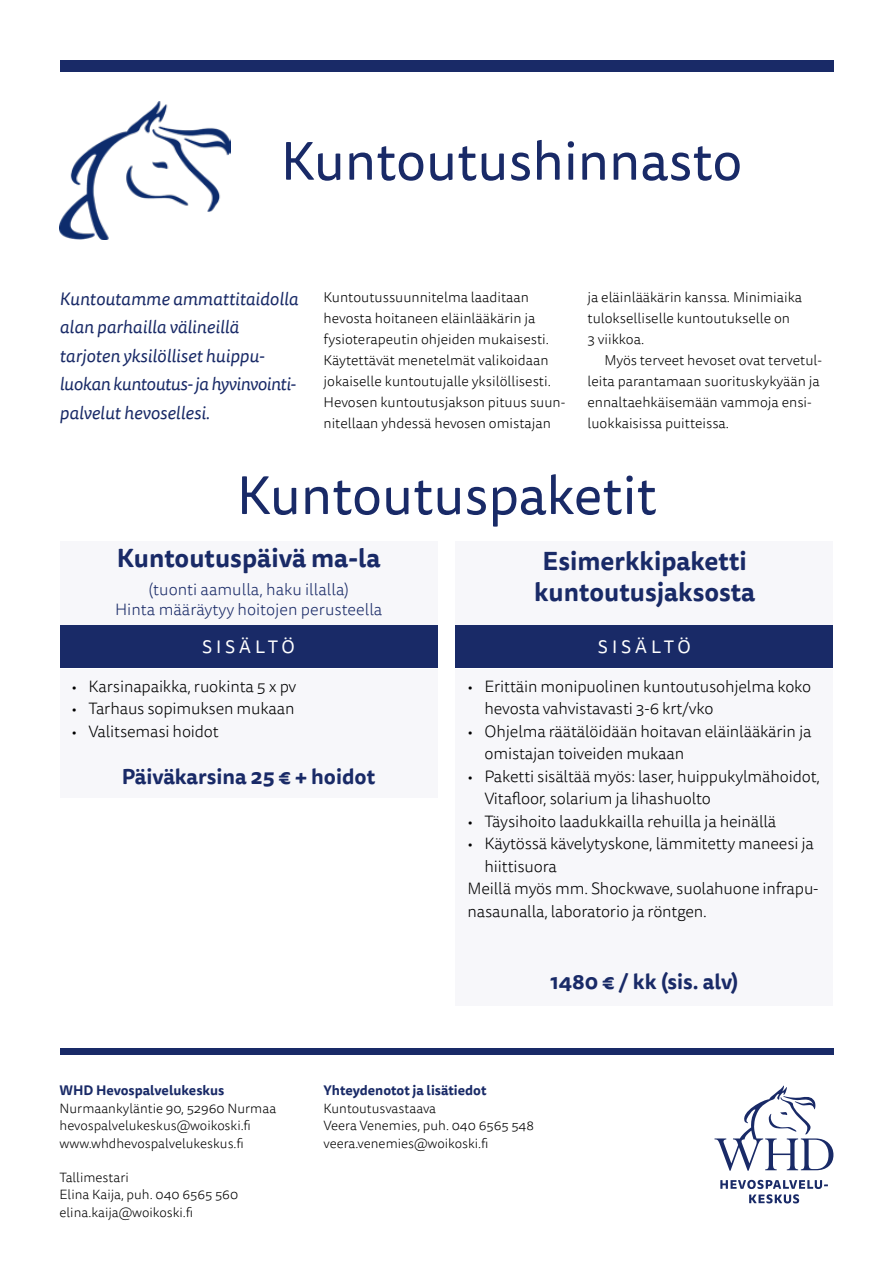
<style>
.page{position:relative;width:893px;height:1263px;background:#fff}
.page>*{position:absolute;margin:0;border:0;box-sizing:border-box;transform-origin:0 0}
.t1{font:54px "Tisa Sans Pro";color:#192a67}
.t2{font:700 25.5px/30.6px "Tisa Sans Pro";color:#192a67;text-align:center}
.t3{font:700 21px "Tisa Sans Pro";color:#192a67}
.t4{font:italic 18px/28.5px "Tisa Sans Pro";color:#192a67}
.t5{font:18px "Tisa Sans Pro";letter-spacing:.22em;color:#fff}
.t6{font:300 16.5px/22.5px "Tisa Sans Pro";letter-spacing:-.01em;color:#000}
.t7{font:300 16.5px/19.5px "Tisa Sans Pro";color:#192a67;text-align:center}
.t8{font:300 14.25px/21px "Tisa Sans Pro";color:#000}
.t9{font:300 13.5px/17.5px "Tisa Sans Pro";color:#000}
.t10{font:700 13.5px "Tisa Sans Pro";color:#192a67}
</style>
<div class="page">
<div style="left:60px;top:60px;width:773px;height:12px;background:#192a67"></div>
<div style="left:60px;top:1048px;width:773px;height:6px;background:#192a67"></div>
<svg style="left:720px;top:1180px;width:108px;height:23px"></svg>
<svg style="left:714px;top:1085px;width:119px;height:86px"></svg>
<img style="left:60px;top:101px;width:171px;height:139px">
<div style="left:60px;top:541px;width:377px;height:86px;background:#f7f7fa"></div>
<div style="left:60px;top:669px;width:377px;height:128px;background:#f7f7fa"></div>
<div style="left:60px;top:625px;width:377px;height:43px;background:#192a67"></div>
<div style="left:455px;top:541px;width:378px;height:86px;background:#f7f7fa"></div>
<div style="left:455px;top:669px;width:378px;height:336px;background:#f7f7fa"></div>
<div style="left:455px;top:625px;width:378px;height:43px;background:#192a67"></div>
<h1 class="t1" style="left:281px;top:125px;width:463px">Kuntoutushinnasto</h1>
<p class="t4" style="left:60px;top:285px;width:240px">Kuntoutamme ammattitaidolla alan parhailla välineillä tarjoten yksilölliset huippu&shy;luokan kuntoutus- ja hyvinvointi&shy;palvelut hevosellesi.</p>
<p class="t8" style="left:323px;top:287px;width:243px">Kuntoutussuunnitelma laaditaan hevosta hoitaneen eläinlääkärin ja fysioterapeutin ohjeiden mukaisesti.<br>Käytettävät menetelmät valikoidaan jokaiselle kuntoutujalle yksilöllisesti.<br>Hevosen kuntoutusjakson pituus suun&shy;nitellaan yhdessä hevosen omistajan</p>
<p class="t8" style="left:587px;top:287px;width:216px">ja eläinlääkärin kanssa. Minimiaika tulokselliselle kuntoutukselle on<br>3 viikkoa.</p>
<p class="t8" style="left:587px;top:350px;width:236px;text-indent:17px">Myös terveet hevoset ovat tervetul&shy;leita parantamaan suorituskykyään ja ennaltaehkäisemään vammoja ensi&shy;luokkaisissa puitteissa.</p>
<h1 class="t1" style="left:237px;top:459px;width:422px">Kuntoutuspaketit</h1>
<h2 class="t2" style="left:534px;top:546px;width:223px">Esimerkkipaketti kuntoutusjaksosta</h2>
<p class="t5" style="left:598px;top:635px;width:95px">SISÄLTÖ</p>
<p class="t6" style="left:485px;top:675px;width:328px;text-indent:-17px">• Erittäin monipuolinen kuntoutusohjelma koko hevosta vahvistavasti 3-6 krt/vko</p>
<p class="t6" style="left:485px;top:720px;width:328px;text-indent:-17px">• Ohjelma räätälöidään hoitavan eläinlääkärin ja omistajan toiveiden mukaan</p>
<p class="t6" style="left:485px;top:765px;width:337px;text-indent:-17px">• Paketti sisältää myös: laser, huippukylmähoidot,<br>Vitafloor, solarium ja lihashuolto</p>
<p class="t6" style="left:468px;top:810px;width:310px">• Täysihoito laadukkailla rehuilla ja heinällä</p>
<p class="t6" style="left:468px;top:833px;width:348px">• Käytössä kävelytyskone, lämmitetty maneesi ja</p>
<p class="t6" style="left:485px;top:855px;width:74px">hiittisuora</p>
<p class="t6" style="left:468px;top:878px;width:353px">Meillä myös mm. Shockwave, suolahuone infrapu-</p>
<p class="t6" style="left:468px;top:900px;width:241px">nasaunalla, laboratorio ja röntgen.</p>
<h2 class="t2" style="left:117px;top:543px;width:265px">Kuntoutuspäivä ma-la</h2>
<p class="t7" style="left:115px;top:580px;width:269px">(tuonti aamulla, haku illalla)<br>Hinta määräytyy hoitojen perusteella</p>
<p class="t5" style="left:202px;top:635px;width:95px">SISÄLTÖ</p>
<p class="t6" style="left:72px;top:675px;width:226px">• Karsinapaikka, ruokinta 5 x pv</p>
<p class="t6" style="left:72px;top:698px;width:224px">• Tarhaus sopimuksen mukaan</p>
<p class="t6" style="left:72px;top:720px;width:149px">• Valitsemasi hoidot</p>
<p class="t3" style="left:122px;top:761px;width:255px">Päiväkarsina 25 € + hoidot</p>
<p class="t10" style="left:60px;top:1080px;width:166px">WHD Hevospalvelukeskus</p>
<p class="t9" style="left:60px;top:1100px;width:218px">Nurmaankyläntie 90, 52960 Nurmaa hevospalvelukeskus@woikoski.fi www.whdhevospalvelukeskus.fi</p>
<p class="t9" style="left:60px;top:1168px;width:180px">Tallimestari<br>Elina Kaija, puh. 040 6565 560 elina.kaija@woikoski.fi</p>
<p class="t3" style="left:550px;top:966px;width:190px">1480 € / kk (sis. alv)</p>
<p class="t10" style="left:323px;top:1080px;width:165px">Yhteydenotot ja lisätiedot</p>
<p class="t9" style="left:323px;top:1100px;width:212px">Kuntoutusvastaava<br>Veera Venemies, puh. 040 6565 548 veera.venemies@woikoski.fi</p>
</div>
